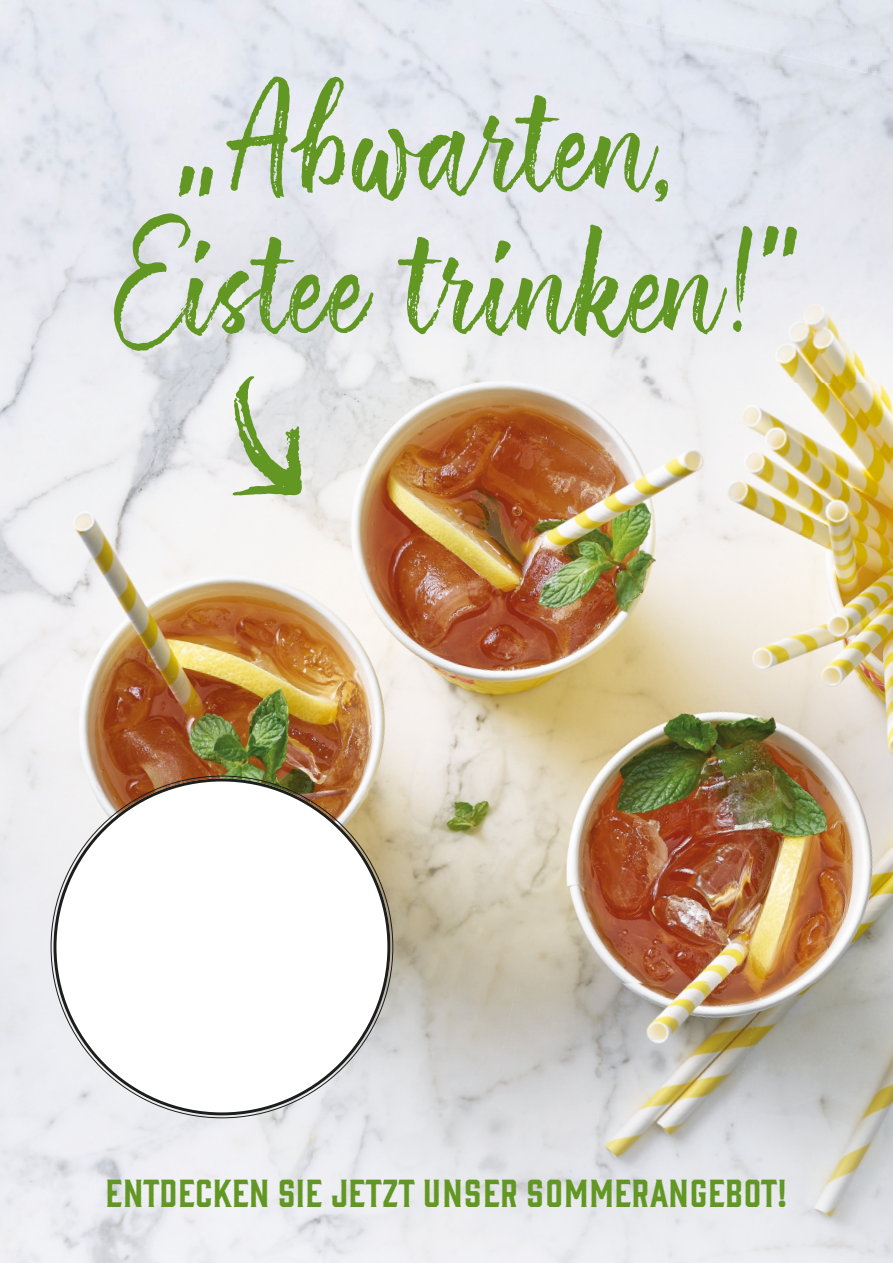
<style>
.page{position:relative;width:893px;height:1263px;background:#fff}
.page>*{position:absolute;margin:0;border:0;box-sizing:border-box;transform-origin:0 0}
.t1{font:187.5px "ATS Script";color:#629723}
.t2{font:135px/141.8px "ATS Script";color:#629723;text-align:center}
.t3{font:36px "Gin Rough";letter-spacing:.02em;color:#629723}
.s1{font-size:187.5px}
</style>
<div class="page">
<img style="left:0;top:383px;width:893px;height:600px">
<img style="left:559px;top:15px;width:241px;height:157px">
<img style="left:732px;top:59px;width:161px;height:324px">
<img style="left:839px;top:128px;width:54px;height:255px">
<img style="left:0;top:0;width:135px;height:158px">
<img style="left:525px;top:172px;width:241px;height:185px">
<img style="left:866px;top:256px;width:27px;height:127px">
<img style="left:0;top:136px;width:102px;height:137px">
<img style="left:166px;top:206px;width:163px;height:170px">
<img style="left:297px;top:286px;width:125px;height:97px">
<div style="left:406px;top:308px;width:145px;height:75px;background:#efeff1"></div>
<img style="left:541px;top:335px;width:114px;height:48px">
<div style="left:649px;top:357px;width:126px;height:26px;background:#f1f0f2"></div>
<img style="left:0;top:273px;width:152px;height:110px">
<img style="left:135px;top:305px;width:43px;height:78px">
<img style="left:162px;top:363px;width:96px;height:20px">
<img style="left:762px;top:983px;width:131px;height:173px">
<img style="left:626px;top:983px;width:136px;height:220px">
<img style="left:465px;top:983px;width:161px;height:280px">
<img style="left:381px;top:983px;width:136px;height:248px">
<img style="left:220px;top:1002px;width:161px;height:261px">
<img style="left:136px;top:1092px;width:136px;height:140px">
<img style="left:866px;top:1135px;width:27px;height:128px">
<img style="left:0;top:983px;width:136px;height:280px">
<div style="left:0;top:983px;width:27px;height:128px;background:#e9e9ef"></div>
<img style="left:704px;top:1156px;width:178px;height:107px">
<div style="left:568px;top:1203px;width:142px;height:60px;background:#eaebef"></div>
<img style="left:702px;top:1256px;width:34px;height:7px">
<img style="left:323px;top:1203px;width:142px;height:60px">
<img style="left:566px;top:1253px;width:48px;height:10px">
<img style="left:457px;top:1256px;width:34px;height:7px">
<img style="left:78px;top:1203px;width:142px;height:60px">
<img style="left:321px;top:1253px;width:48px;height:10px">
<img style="left:212px;top:1256px;width:33px;height:7px">
<img style="left:76px;top:1253px;width:47px;height:10px">
<div style="left:54px;top:778px;width:336px;height:337px;background:#fff;border-radius:50%"></div>
<svg style="left:232px;top:376px;width:70px;height:119px"></svg>
<h2 class="t2" style="left:121px;top:74px;width:676px">Abwarten,<br>Eistee trinken!<span class="s1">"</span></h2>
<h1 class="t1" style="left:159px;top:144px;width:54px">"</h1>
<p class="t3" style="left:106px;top:1168px;width:683px">ENTDECKEN SIE JETZT UNSER SOMMERANGEBOT!</p>
</div>
